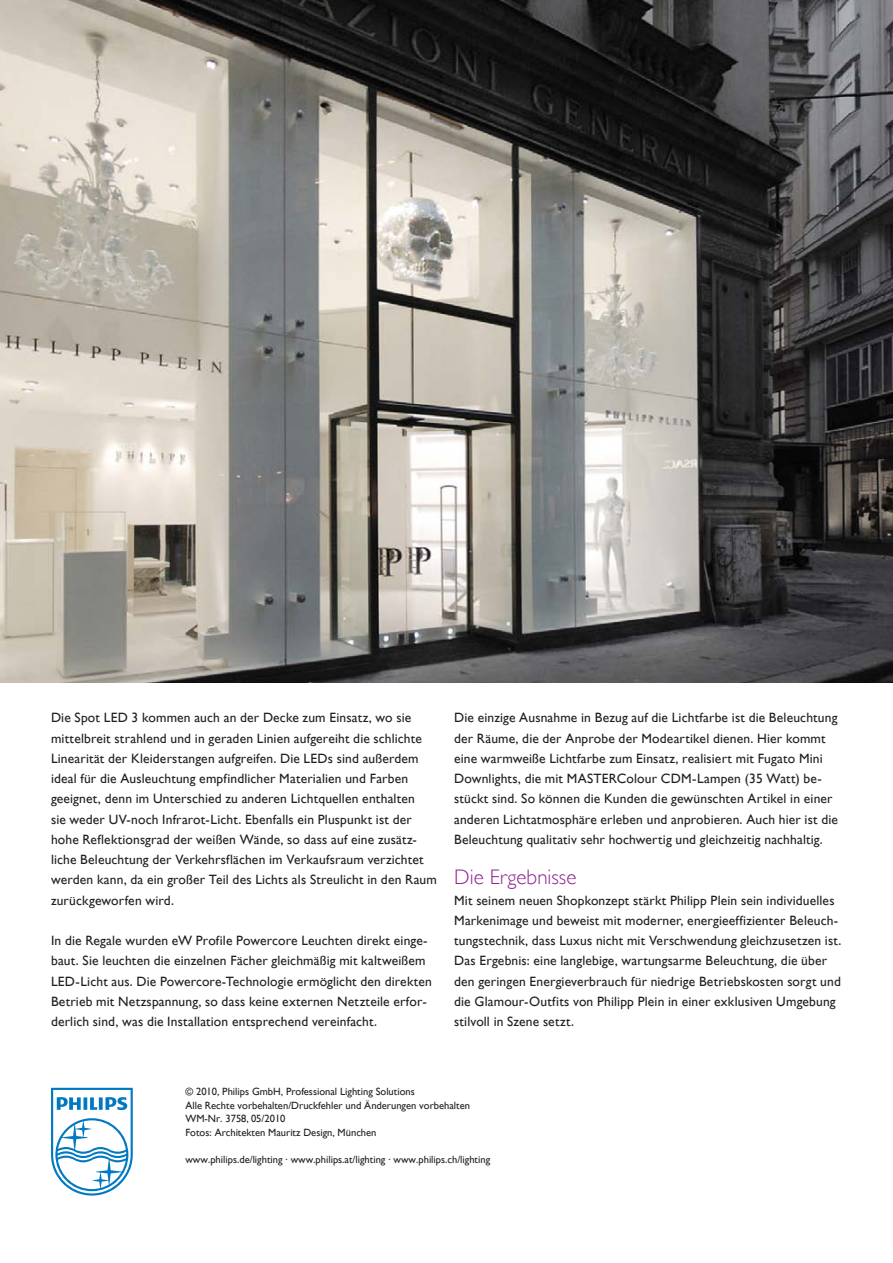
<style>
.page{position:relative;width:893px;height:1263px;background:#fff}
.page>*{position:absolute;margin:0;border:0;box-sizing:border-box;transform-origin:0 0}
.Body_Text{font:300 21px "Gill Sans";letter-spacing:.005em;color:#90268f}
.Body_Text-2{font:13.5px/20.2px "Gill Sans";letter-spacing:.01em;color:#231f20}
.t1{font:10.5px "Gill Sans";color:#231f20}
.s1{font-style:inherit}
</style>
<div class="page">
<img style="left:0;top:0;width:893px;height:682px">
<svg style="left:51px;top:1088px;width:82px;height:107px"></svg>
<p class="Body_Text-2" style="left:51px;top:708px;width:387px">Die Spot LED 3 kommen auch an der Decke zum Einsatz, wo sie mittelbreit strahlend und in geraden Linien aufgereiht die schlichte Linearität der Kleiderstangen aufgreifen. Die LEDs sind außerdem ideal für die Ausleuchtung empfindlicher Materialien und Farben geeignet, denn im Unterschied zu anderen Lichtquellen enthalten<br>sie weder UV-noch Infrarot-Licht. Ebenfalls ein Pluspunkt ist der hohe Reflektionsgrad der weißen Wände, so dass auf eine zusätz&shy;liche Beleuchtung der Verkehrsflächen im Verkaufsraum verzichtet werden kann, da ein großer Teil des Lichts als Streulicht in den Raum zurückgeworfen wird.</p>
<p class="Body_Text-2" style="left:51px;top:930px;width:382px">In die Regale wurden eW Profile Powercore Leuchten direkt einge&shy;baut. Sie leuchten die einzelnen Fächer gleichmäßig mit kaltweißem LED-Licht aus. Die Powercore-Technologie ermöglicht den direkten Betrieb mit Netzspannung, so dass keine externen Netzteile erfor&shy;derlich sind, was die Installation entsprechend vereinfacht.</p>
<p class="Body_Text-2" style="left:454px;top:708px;width:385px">Die einzige Ausnahme in Bezug auf die Lichtfarbe ist die Beleuchtung der Räume, die der Anprobe der Modeartikel dienen. Hier kommt eine warmweiße Lichtfarbe zum Einsatz, realisiert mit Fugato Mini Downlights, die mit MASTERColour CDM-Lampen (35 Watt) be&shy;stückt sind. So können die Kunden die gewünschten Artikel in einer anderen Lichtatmosphäre erleben und anprobieren. Auch hier ist die Beleuchtung qualitativ sehr hochwertig und gleichzeitig nachhaltig.</p>
<p class="Body_Text" style="left:454px;top:865px;width:124px">Die Ergebnisse</p>
<p class="Body_Text-2" style="left:454px;top:890px;width:389px">Mit seinem neuen Shopkonzept stärkt Philipp Plein sein individuelles Markenimage und beweist mit moderner, energieeffizienter Beleuch&shy;tungstechnik, dass Luxus nicht mit Verschwendung gleichzusetzen ist.<br>Das Ergebnis: eine langlebige, wartungsarme Beleuchtung, die über den geringen Energieverbrauch für niedrige Betriebskosten sorgt und die Glamour-Outfits von Philipp Plein in einer exklusiven Umgebung stilvoll in Szene setzt.</p>
<p class="t1" style="left:185px;top:1085px;width:231px"><span class="s1">©</span> 2010, Philips GmbH, Professional Lighting Solutions</p>
<p class="t1" style="left:185px;top:1099px;width:286px">Alle Rechte vorbehalten/Druckfehler und Änderungen vorbehalten</p>
<p class="t1" style="left:185px;top:1112px;width:102px">WM-Nr. 3758, 05/2010</p>
<p class="t1" style="left:185px;top:1126px;width:193px">Fotos: Architekten Mauritz Design, München</p>
<p class="t1" style="left:185px;top:1153px;width:306px">www.philips.de/lighting · www.philips.at/lighting · www.philips.ch/lighting</p>
</div>
